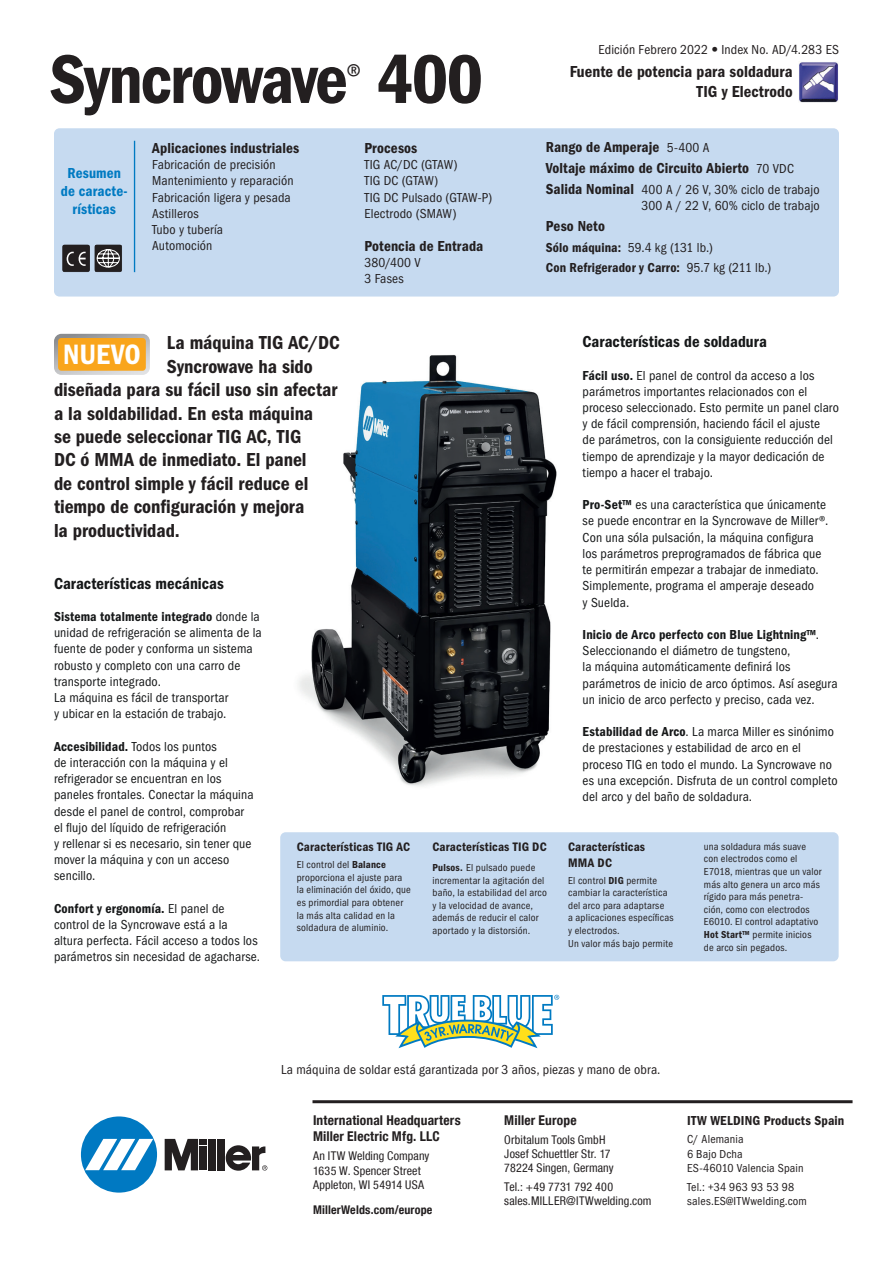
<style>
.page{position:relative;width:893px;height:1263px;background:#fff}
.page>*{position:absolute;margin:0;border:0;box-sizing:border-box;transform-origin:0 0}
.t1{font:71.4px "ITC Franklin Gothic Std Dm Cd";letter-spacing:-.03em;color:#231f20}
.t2{font:condensed 31.05px "ITC Franklin Gothic Std";color:#231f20}
.t3{font:29.1px "ITC Franklin Gothic Std Dm Cd";letter-spacing:-.005em;color:#fff}
.t4{font:19.5px "ITC Franklin Gothic Std Dm Cd";color:#231f20}
.t5{font:16.5px "ITC Franklin Gothic Std Dm Cd";color:#161819}
.t6{font:16.5px/19.8px "ITC Franklin Gothic Std Dm Cd";color:#231f20;text-align:right}
.t7{font:15px/21px "ITC Franklin Gothic Std Dm Cd";letter-spacing:.005em;color:#231f20}
.t8{font:15px/18px "ITC Franklin Gothic Std Dm Cd";letter-spacing:.005em;color:#007ac2;text-align:center}
.t9{font:condensed 13.5px/16.2px "ITC Franklin Gothic Std";letter-spacing:.01em;color:#161819}
.t10{font:condensed 13.5px/16.2px "ITC Franklin Gothic Std";letter-spacing:.01em;color:#231f20}
.t11{font:13.5px "ITC Franklin Gothic Std Dm Cd";letter-spacing:.01em;color:#161819}
.t12{font:13.5px "ITC Franklin Gothic Std Dm Cd";letter-spacing:.01em;color:#231f20}
.t13{font:700 condensed 13.5px/16.2px "Helvetica Neue LT Com";letter-spacing:.01em;color:#231f20}
.t14{font:condensed 13.5px "Helvetica";letter-spacing:-.01em;color:#231f20}
.t15{font:12.75px/15.3px "ITC Franklin Gothic Std Dm Cd";letter-spacing:.015em;color:#231f20}
.t16{font:condensed 12px/14.4px "Helvetica Neue LT Com";letter-spacing:.01em;color:#231f20}
.t17{font:condensed 12px/14.4px "ITC Franklin Gothic Std";letter-spacing:.015em;color:#231f20}
.t18{font:700 condensed 12px "Helvetica Neue LT Com";letter-spacing:.015em;color:#231f20}
.t19{font:condensed 10.5px/12.6px "ITC Franklin Gothic Std";letter-spacing:.015em;color:#231f20}
.s1{font-family:"Helvetica Neue LT Com"}
.s2{font-family:"ITC Franklin Gothic Std";font-stretch:condensed;font-size:13.5px}
.s3{font-family:"ITC Franklin Gothic Std Dm Cd";font-stretch:normal;font-size:15px}
.s4{font-family:"ITC Franklin Gothic Std Dm Cd";font-stretch:normal}
.s5{font-family:"ITC Franklin Gothic Std";font-stretch:condensed}
</style>
<div class="page">
<img style="left:298px;top:354px;width:259px;height:432px">
<div style="left:54px;top:128px;width:785px;height:169px;background:#c6daf0;border-radius:5px"></div>
<img style="left:799px;top:62px;width:39px;height:40px">
<hr style="left:134px;top:141px;width:1px;height:131px;background:#007ac2">
<div style="left:81px;top:1116px;width:76px;height:76px;background:#0079c2;border-radius:50%"></div>
<svg style="left:85px;top:1139px;width:68px;height:31px"></svg>
<div style="left:209px;top:1139px;width:7px;height:31px;background:#231f20"></div>
<div style="left:218px;top:1139px;width:7px;height:31px;background:#231f20"></div>
<svg style="left:165px;top:1139px;width:42px;height:31px"></svg>
<svg style="left:226px;top:1145px;width:41px;height:26px"></svg>
<hr style="left:312px;top:1100px;width:540px;height:3px;background:#231f20">
<svg style="left:382px;top:995px;width:177px;height:53px"></svg>
<svg style="left:62px;top:244px;width:60px;height:28px;background:#565558"></svg>
<div style="left:280px;top:832px;width:559px;height:129px;background:#c6daf0;border-radius:5px"></div>
<svg style="left:54px;top:334px;width:96px;height:41px;background:#e8ab48"></svg>
<h1 class="t1" style="left:49px;top:38px;width:435px">Syncrowave 400</h1>
<h2 class="t2" style="left:346px;top:57px;width:17px">®</h2>
<p class="t8" style="left:61px;top:164px;width:68px">Resumen de caracte&shy;rísticas</p>
<p class="t7" style="left:152px;top:138px;width:149px">Aplicaciones industriales</p>
<p class="t10" style="left:152px;top:157px;width:143px">Fabricación de precisión<br>Mantenimiento y reparación<br>Fabricación ligera y pesada<br>Astilleros<br>Tubo y tubería<br>Automoción</p>
<p class="t7" style="left:364px;top:138px;width:55px">Procesos</p>
<p class="t10" style="left:364px;top:157px;width:129px">TIG AC/DC (GTAW)<br>TIG DC (GTAW)<br>TIG DC Pulsado (GTAW-P)<br>Electrodo (SMAW)</p>
<p class="t7" style="left:364px;top:235px;width:120px">Potencia de Entrada</p>
<p class="t10" style="left:364px;top:254px;width:58px">380/400 V<br>3 Fases</p>
<p class="t10" style="left:598px;top:42px;width:242px">Edición Febrero 2022 <span class="s1">•</span> Index No. AD/4.283 ES</p>
<p class="t6" style="left:570px;top:62px;width:224px">Fuente de potencia para soldadura<br>TIG y Electrodo</p>
<p class="t7" style="left:546px;top:136px;width:250px">Rango de Amperaje <span class="s2">5-400 A<br></span>Voltaje máximo de Circuito Abierto <span class="s2">70 VDC</span></p>
<p class="t10" style="left:546px;top:182px;width:275px;text-align:right"><span class="s3">Salida Nominal</span> 400 A / 26 V, 30% ciclo de trabajo<br>300 A / 22 V, 60% ciclo de trabajo</p>
<p class="t7" style="left:546px;top:216px;width:61px">Peso Neto</p>
<p class="t10" style="left:546px;top:239px;width:169px"><span class="s4">Sólo máquina:</span> 59.4 kg (131 lb.)</p>
<p class="t12" style="left:546px;top:260px;width:227px">Con Refrigerador y Carro: <span class="s5">95.7 kg (211 lb.)</span></p>
<h3 class="t4" style="left:167px;top:332px;width:174px">La máquina TIG AC/DC</h3>
<h3 class="t4" style="left:167px;top:355px;width:147px">Syncrowave ha sido</h3>
<h3 class="t4" style="left:54px;top:378px;width:285px">diseñada para su fácil uso sin afectar</h3>
<h3 class="t4" style="left:54px;top:402px;width:261px">a la soldabilidad. En esta máquina</h3>
<h3 class="t4" style="left:54px;top:425px;width:249px">se puede seleccionar TIG AC, TIG</h3>
<h3 class="t4" style="left:54px;top:449px;width:254px">DC ó MMA de inmediato. El panel</h3>
<h3 class="t4" style="left:54px;top:472px;width:256px">de control simple y fácil reduce el</h3>
<h3 class="t4" style="left:54px;top:495px;width:252px">tiempo de configuración y mejora</h3>
<h3 class="t4" style="left:54px;top:519px;width:127px">la productividad.</h3>
<h3 class="t3" style="left:63px;top:338px;width:79px">NUEVO</h3>
<p class="t5" style="left:54px;top:574px;width:171px">Características mecánicas</p>
<p class="t11" style="left:54px;top:609px;width:207px">Sistema totalmente integrado <span class="s5">donde la</span></p>
<p class="t9" style="left:54px;top:625px;width:209px">unidad de refrigeración se alimenta de la fuente de poder y conforma un sistema robusto y completo con una carro de transporte integrado.<br>La máquina es fácil de transportar<br>y ubicar en la estación de trabajo.</p>
<p class="t11" style="left:54px;top:738px;width:164px">Accesibilidad. <span class="s5">Todos los puntos</span></p>
<p class="t9" style="left:54px;top:754px;width:201px">de interacción con la máquina y el refrigerador se encuentran en los paneles frontales. Conectar la máquina desde el panel de control, comprobar el flujo del líquido de refrigeración<br>y rellenar si es necesario, sin tener que mover la máquina y con un acceso sencillo.</p>
<p class="t11" style="left:54px;top:900px;width:172px">Confort y ergonomía. <span class="s5">El panel de</span></p>
<p class="t9" style="left:54px;top:916px;width:208px">control de la Syncrowave está a la altura perfecta. Fácil acceso a todos los parámetros sin necesidad de agacharse.</p>
<p class="t15" style="left:297px;top:839px;width:115px">Características TIG AC</p>
<p class="t19" style="left:297px;top:858px;width:116px">El control del <span class="s4">Balance </span>proporciona el ajuste para la eliminación del óxido, que es primordial para obtener la más alta calidad en la soldadura de aluminio.</p>
<p class="t15" style="left:432px;top:839px;width:116px">Características TIG DC</p>
<p class="t19" style="left:432px;top:861px;width:116px"><span class="s4">Pulsos.</span> El pulsado puede incrementar la agitación del baño, la estabilidad del arco y la velocidad de avance, además de reducir el calor aportado y la distorsión.</p>
<p class="t5" style="left:583px;top:332px;width:186px">Características de soldadura</p>
<p class="t9" style="left:583px;top:367px;width:258px"><span class="s4">Fácil uso.</span> El panel de control da acceso a los parámetros importantes relacionados con el proceso seleccionado. Esto permite un panel claro y de fácil comprensión, haciendo fácil el ajuste<br>de parámetros, con la consiguiente reducción del tiempo de aprendizaje y la mayor dedicación de tiempo a hacer el trabajo.</p>
<p class="t9" style="left:583px;top:497px;width:247px"><span class="s4">Pro-Set™</span> es una característica que únicamente se puede encontrar en la Syncrowave de Miller®.<br>Con una sóla pulsación, la máquina configura los parámetros preprogramados de fábrica que te permitirán empezar a trabajar de inmediato.<br>Simplemente, programa el amperaje deseado<br>y Suelda.</p>
<p class="t11" style="left:583px;top:627px;width:238px">Inicio de Arco perfecto con Blue Lightning™<span class="s5">.</span></p>
<p class="t9" style="left:583px;top:643px;width:256px">Seleccionando el diámetro de tungsteno,<br>la máquina automáticamente definirá los parámetros de inicio de arco óptimos. Así asegura un inicio de arco perfecto y preciso, cada vez.</p>
<p class="t9" style="left:583px;top:724px;width:257px"><span class="s4">Estabilidad de Arco</span>. La marca Miller es sinónimo de prestaciones y estabilidad de arco en el proceso TIG en todo el mundo. La Syncrowave no es una excepción. Disfruta de un control completo del arco y del baño de soldadura.</p>
<p class="t15" style="left:568px;top:839px;width:78px">Características<br>MMA DC</p>
<p class="t19" style="left:568px;top:874px;width:107px">El control <span class="s4">DIG</span> permite cambiar la característica del arco para adaptarse<br>a aplicaciones específicas y electrodos.<br>Un valor más bajo permite</p>
<p class="t19" style="left:704px;top:840px;width:119px">una soldadura más suave con electrodos como el<br>E7018, mientras que un valor más alto genera un arco más rígido para más penetra&shy;ción, como con electrodos<br>E6010. El control adaptativo<br><span class="s4">Hot Start™</span> permite inicios de arco sin pegados.</p>
<p class="t10" style="left:281px;top:1061px;width:381px">La máquina de soldar está garantizada por 3 años, piezas y mano de obra.</p>
<p class="t14" style="left:312px;top:1067px;width:314px">Power source is warranted for three years, parts and labour.</p>
<p class="t13" style="left:313px;top:1112px;width:149px">International Headquarters<br>Miller Electric Mfg. LLC</p>
<p class="t16" style="left:313px;top:1149px;width:118px">An ITW Welding Company<br>1635 W. Spencer Street<br>Appleton, WI 54914 USA</p>
<p class="t18" style="left:313px;top:1202px;width:121px">MillerWelds.com/europe</p>
<p class="t13" style="left:504px;top:1112px;width:74px">Miller Europe</p>
<p class="t16" style="left:504px;top:1132px;width:111px">Orbitalum Tools GmbH<br>Josef Schuettler Str. 17<br>78224 Singen, Germany</p>
<p class="t16" style="left:504px;top:1179px;width:149px">Tel.: +49 7731 792 400 sales.MILLER@ITWwelding.com</p>
<p class="t12" style="left:687px;top:1112px;width:159px">ITW WELDING Products Spain</p>
<p class="t17" style="left:687px;top:1132px;width:118px">C/ Alemania<br>6 Bajo Dcha<br>ES-46010 Valencia Spain</p>
<p class="t17" style="left:687px;top:1180px;width:121px">Tel.: +34 963 93 53 98 sales.ES@ITWwelding.com</p>
</div>
